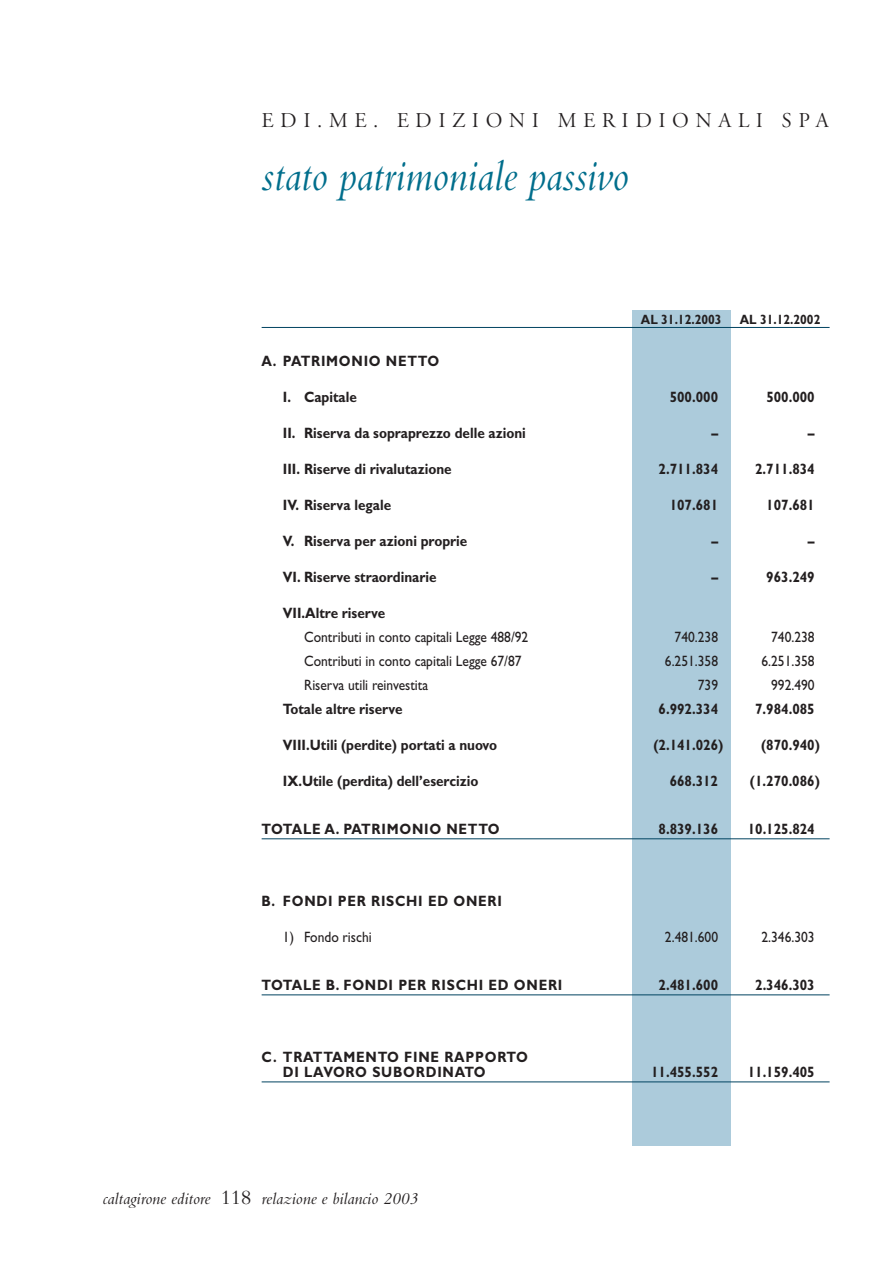
<style>
.page{position:relative;width:893px;height:1262px;background:#fff}
.page>*{position:absolute;margin:0;border:0;box-sizing:border-box;transform-origin:0 0}
.t1{font:italic 45px "Bembo";color:#006e8c;scale:.9 1}
.t2{font:21px "Adobe Garamond Titling";letter-spacing:.31em;color:#231f20}
.t3{font:italic 17.25px "Bembo";color:#231f20}
.t4{font:700 15px "Gill Sans";color:#231f20;scale:.9 1}
.t5{font:15px "Gill Sans";color:#231f20;scale:.9 1}
.t6{font:700 15px/15px "Gill Sans";letter-spacing:.055em;color:#231f20;scale:.9 1}
.t7{font:700 13.5px "Gill Sans";color:#231f20;scale:.9 1}
.s1{font-style:normal;font-size:21px}
</style>
<div class="page">
<div style="left:631px;top:310px;width:99px;height:836px;background:#accbdb"></div>
<hr style="left:261px;top:327px;width:568px;height:1px;background:#004360">
<hr style="left:261px;top:838px;width:568px;height:1px;background:#004360">
<hr style="left:261px;top:994px;width:568px;height:1px;background:#004360">
<hr style="left:261px;top:1081px;width:568px;height:1px;background:#004360">
<h2 class="t2" style="left:261px;top:112px;width:568px">EDI.ME. EDIZIONI MERIDIONALI SPA</h2>
<h1 class="t1" style="left:261px;top:160px;width:409px">stato patrimoniale passivo</h1>
<p class="t7" style="left:641px;top:315px;width:91px">AL 31.12.2003</p>
<p class="t7" style="left:739px;top:315px;width:91px">AL 31.12.2002</p>
<p class="t6" style="left:261px;top:355px;width:199px">A. PATRIMONIO NETTO</p>
<p class="t4" style="left:283px;top:392px;width:84px">I. Capitale</p>
<p class="t4" style="left:669px;top:392px;width:55px">500.000</p>
<p class="t4" style="left:766px;top:392px;width:55px">500.000</p>
<p class="t4" style="left:283px;top:428px;width:271px">II. Riserva da sopraprezzo delle azioni</p>
<p class="t4" style="left:711px;top:428px;width:9px">–</p>
<p class="t4" style="left:807px;top:428px;width:9px">–</p>
<p class="t4" style="left:283px;top:464px;width:189px">III. Riserve di rivalutazione</p>
<p class="t4" style="left:658px;top:464px;width:68px">2.711.834</p>
<p class="t4" style="left:755px;top:464px;width:68px">2.711.834</p>
<p class="t4" style="left:283px;top:500px;width:122px">IV. Riserva legale</p>
<p class="t4" style="left:669px;top:500px;width:55px">107.681</p>
<p class="t4" style="left:766px;top:500px;width:55px">107.681</p>
<p class="t4" style="left:283px;top:536px;width:206px">V. Riserva per azioni proprie</p>
<p class="t4" style="left:711px;top:536px;width:9px">–</p>
<p class="t4" style="left:807px;top:536px;width:9px">–</p>
<p class="t4" style="left:283px;top:572px;width:172px">VI. Riserve straordinarie</p>
<p class="t4" style="left:711px;top:572px;width:9px">–</p>
<p class="t4" style="left:766px;top:572px;width:55px">963.249</p>
<p class="t4" style="left:283px;top:608px;width:115px">VII.Altre riserve</p>
<p class="t5" style="left:304px;top:632px;width:250px">Contributi in conto capitali Legge 488/92</p>
<p class="t5" style="left:674px;top:632px;width:50px">740.238</p>
<p class="t5" style="left:771px;top:632px;width:50px">740.238</p>
<p class="t5" style="left:304px;top:656px;width:243px">Contributi in conto capitali Legge 67/87</p>
<p class="t5" style="left:665px;top:656px;width:61px">6.251.358</p>
<p class="t5" style="left:761px;top:656px;width:61px">6.251.358</p>
<p class="t5" style="left:304px;top:680px;width:139px">Riserva utili reinvestita</p>
<p class="t5" style="left:697px;top:680px;width:24px">739</p>
<p class="t5" style="left:771px;top:680px;width:50px">992.490</p>
<p class="t4" style="left:283px;top:704px;width:135px">Totale altre riserve</p>
<p class="t4" style="left:658px;top:704px;width:68px">6.992.334</p>
<p class="t4" style="left:755px;top:704px;width:68px">7.984.085</p>
<p class="t4" style="left:283px;top:740px;width:240px">VIII.Utili (perdite) portati a nuovo</p>
<p class="t4" style="left:653px;top:740px;width:79px">(2.141.026)</p>
<p class="t4" style="left:761px;top:740px;width:67px">(870.940)</p>
<p class="t4" style="left:283px;top:776px;width:219px">IX.Utile (perdita) dell’esercizio</p>
<p class="t4" style="left:669px;top:776px;width:55px">668.312</p>
<p class="t4" style="left:750px;top:776px;width:79px">(1.270.086)</p>
<p class="t6" style="left:261px;top:823px;width:266px">TOTALE A. PATRIMONIO NETTO</p>
<p class="t4" style="left:658px;top:824px;width:68px">8.839.136</p>
<p class="t4" style="left:747px;top:824px;width:76px">10.125.824</p>
<p class="t6" style="left:261px;top:895px;width:268px">B. FONDI PER RISCHI ED ONERI</p>
<p class="t5" style="left:283px;top:932px;width:100px">1) Fondo rischi</p>
<p class="t5" style="left:665px;top:932px;width:61px">2.481.600</p>
<p class="t5" style="left:761px;top:932px;width:61px">2.346.303</p>
<p class="t6" style="left:261px;top:979px;width:335px">TOTALE B. FONDI PER RISCHI ED ONERI</p>
<p class="t4" style="left:658px;top:980px;width:68px">2.481.600</p>
<p class="t4" style="left:755px;top:980px;width:68px">2.346.303</p>
<p class="t6" style="left:283px;top:1051px;width:274px;text-indent:-21px">C. TRATTAMENTO FINE RAPPORTO<br>DI LAVORO SUBORDINATO</p>
<p class="t3" style="left:103px;top:1192px;width:317px">caltagirone editore <span class="s1">118</span> relazione e bilancio 2003</p>
<p class="t4" style="left:651px;top:1067px;width:76px">11.455.552</p>
<p class="t4" style="left:747px;top:1067px;width:76px">11.159.405</p>
</div>
